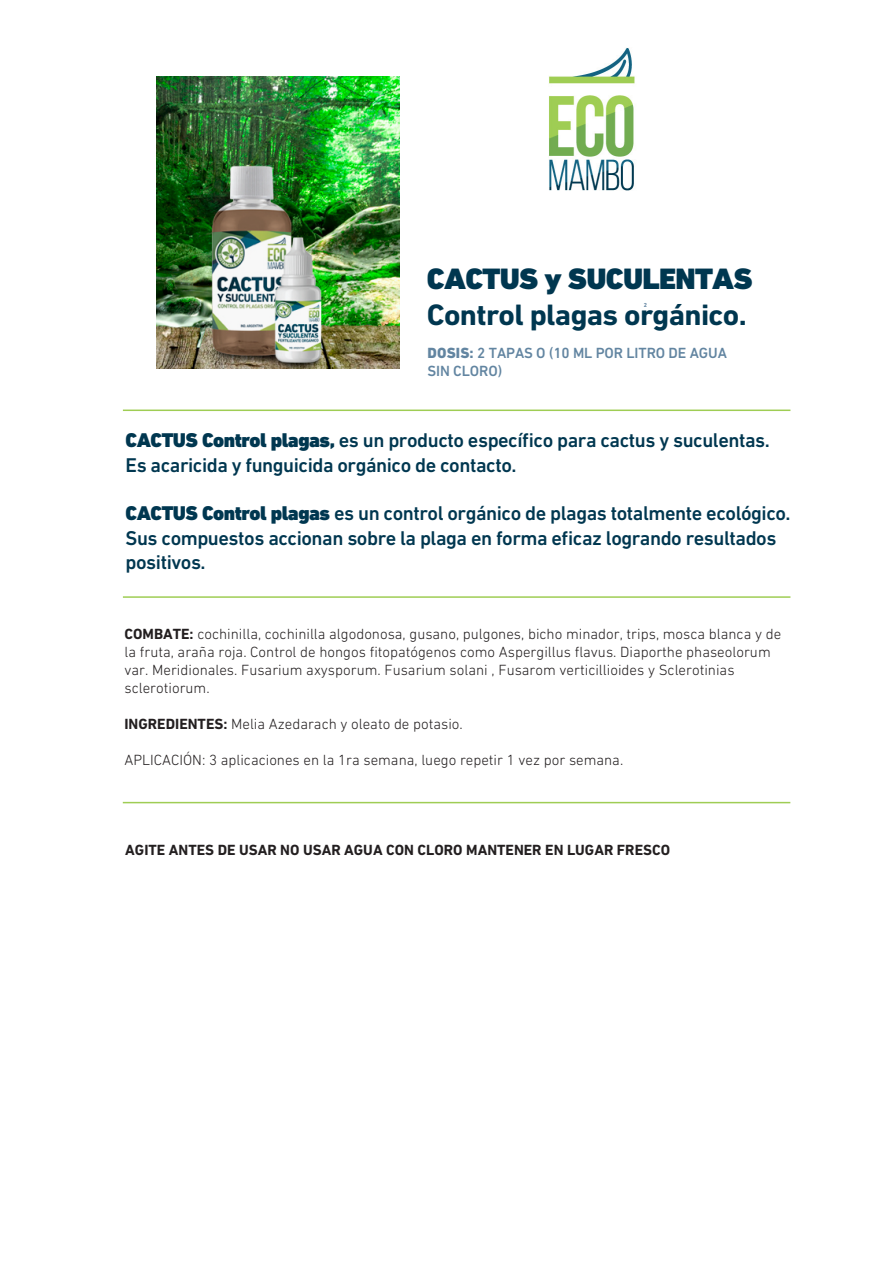
<style>
.page{position:relative;width:893px;height:1263px;background:#fff}
.page>*{position:absolute;margin:0;border:0;box-sizing:border-box;transform-origin:0 0}
.t1{font:700 30px "DIN Next LT Pro";letter-spacing:-.02em;color:#003750;scale:1.04 1}
.t2{font:900 30px "DIN Next LT Pro";letter-spacing:-.02em;color:#003750;scale:1.04 1}
.t3{font:500 20.25px/24.3px "DIN Next LT Pro";letter-spacing:-.025em;color:#003750}
.t4{font:300 15px/18px "DIN Next LT Pro";color:#231f20}
.t5{font:700 15px "DIN Next LT Pro";color:#231f20}
.t6{font:500 15px/18px "DIN Next LT Pro";letter-spacing:-.005em;color:#6285a1}
.t7{font:700 5.85px "DIN Next LT Pro";color:#6285a1}
.s1{font-weight:800}
.s2{font-weight:900}
.s3{font-weight:700}
</style>
<div class="page">
<img style="left:548px;top:48px;width:87px;height:143px">
<hr style="left:123px;top:410px;width:667px;height:1px;background:#9fcd54">
<hr style="left:123px;top:596px;width:667px;height:2px;background:#9fcd54">
<hr style="left:123px;top:802px;width:667px;height:1px;background:#9fcd54">
<img style="left:156px;top:76px;width:243px;height:292px">
<h1 class="t2" style="left:427px;top:261px;width:315px">CACTUS y SUCULENTAS</h1>
<h1 class="t1" style="left:427px;top:297px;width:309px">Control plagas orgánico.</h1>
<p class="t6" style="left:427px;top:343px;width:301px"><span class="s1">DOSIS:</span> 2 TAPAS O (10 ML POR LITRO DE AGUA<br>SIN CLORO)</p>
<p class="t7" style="left:644px;top:301px;width:5px">2</p>
<h2 class="t3" style="left:126px;top:428px;width:646px"><span class="s2">CACTUS Control plagas,</span> es un producto específico para cactus y suculentas.<br>Es acaricida y funguicida orgánico de contacto.</h2>
<h2 class="t3" style="left:126px;top:501px;width:667px"><span class="s2">CACTUS Control plagas</span> es un control orgánico de plagas totalmente ecológico.<br>Sus compuestos accionan sobre la plaga en forma eficaz logrando resultados positivos.</h2>
<p class="t4" style="left:124px;top:624px;width:658px"><span class="s3">COMBATE:</span> cochinilla, cochinilla algodonosa, gusano, pulgones, bicho minador, trips, mosca blanca y de la fruta, araña roja. Control de hongos fitopatógenos como Aspergillus flavus. Diaporthe phaseolorum var. Meridionales. Fusarium axysporum. Fusarium solani , Fusarom verticillioides y Sclerotinias sclerotiorum.</p>
<p class="t4" style="left:124px;top:714px;width:340px"><span class="s3">INGREDIENTES:</span> Melia Azedarach y oleato de potasio.</p>
<p class="t4" style="left:124px;top:750px;width:500px">APLICACIÓN: 3 aplicaciones en la 1ra semana, luego repetir 1 vez por semana.</p>
<p class="t5" style="left:125px;top:841px;width:546px">AGITE ANTES DE USAR NO USAR AGUA CON CLORO MANTENER EN LUGAR FRESCO</p>
</div>
